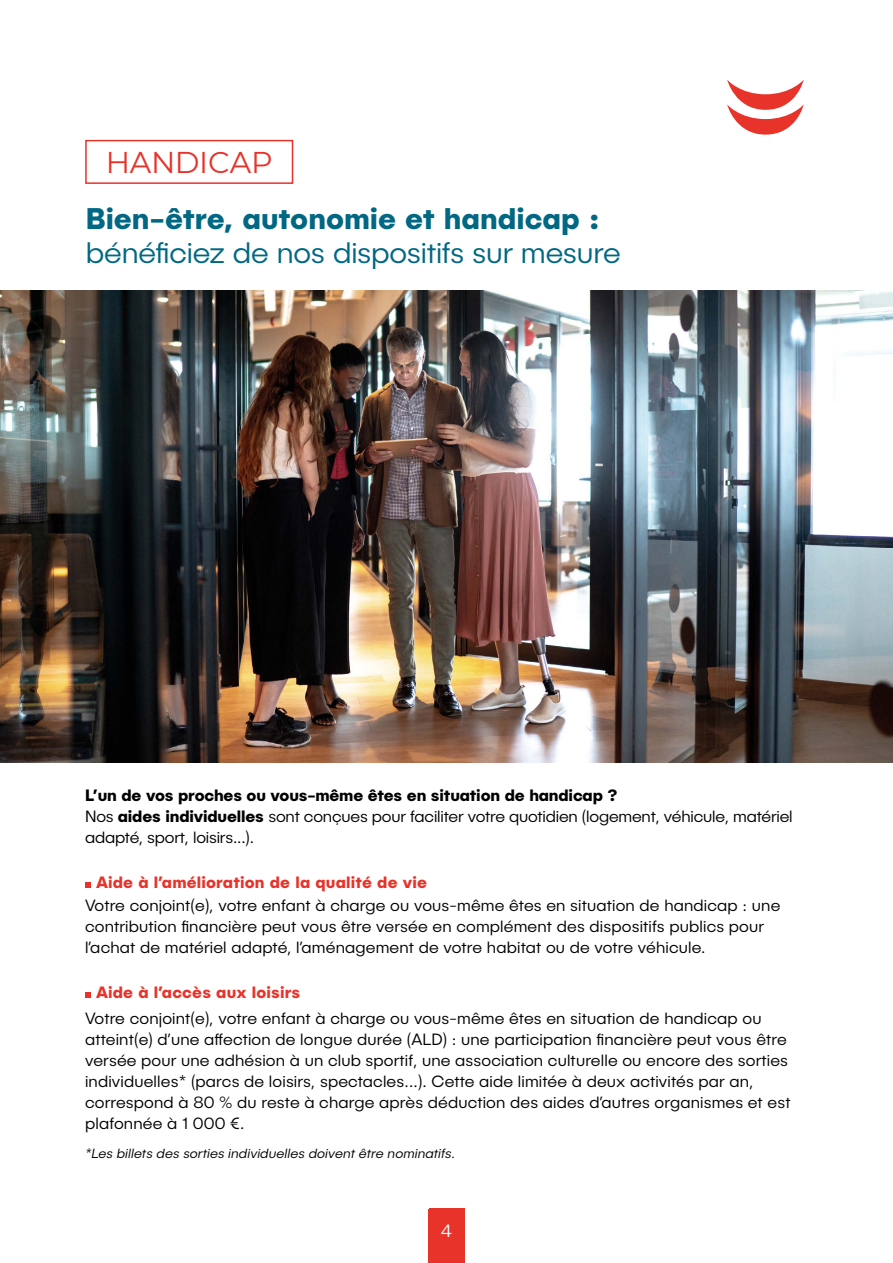
<style>
.page{position:relative;width:893px;height:1263px;background:#fff}
.page>*{position:absolute;margin:0;border:0;box-sizing:border-box;transform-origin:0 0}
.t1{font:300 30px "Publica Sans";letter-spacing:-.005em;color:#006883}
.t2{font:700 30px "Publica Sans";color:#006883}
.t3{font:30px "Montserrat";letter-spacing:-.01em;color:#e7332a}
.t4{font:300 18px "Publica Sans";color:#fff}
.t5{font:300 16.5px/21px "Publica Sans";letter-spacing:.01em;color:#000}
.t6{font:300 16.5px/21px "Publica Sans";letter-spacing:-.01em;color:#000}
.t7{font:700 16.5px "Publica Sans";letter-spacing:.01em;color:#e7332a}
.t8{font:italic 300 13.5px "Publica Sans";letter-spacing:.01em;color:#000}
.s1{font-weight:700}
</style>
<div class="page">
<div style="left:429px;top:1209px;width:35px;height:54px;background:#e7332a"></div>
<svg style="left:85px;top:882px;width:6px;height:6px"></svg>
<svg style="left:85px;top:992px;width:6px;height:5px"></svg>
<div style="left:85px;top:140px;width:208px;height:44px;border:2px solid #e7332a"></div>
<img style="left:0;top:290px;width:893px;height:472px">
<svg style="left:727px;top:80px;width:77px;height:55px"></svg>
<h1 class="t3" style="left:106px;top:142px;width:168px">HANDICAP</h1>
<h1 class="t2" style="left:86px;top:198px;width:516px">Bien-être, autonomie et handicap :</h1>
<h1 class="t1" style="left:86px;top:234px;width:536px">bénéficiez de nos dispositifs sur mesure</h1>
<p class="t6" style="left:85px;top:784px;width:709px"><span class="s1">L’un de vos proches ou vous-même êtes en situation de handicap ?<br></span>Nos <span class="s1">aides individuelles</span> sont conçues pour faciliter votre quotidien (logement, véhicule, matériel adapté, sport, loisirs...).</p>
<p class="t7" style="left:96px;top:871px;width:333px">Aide à l’amélioration de la qualité de vie</p>
<p class="t5" style="left:85px;top:894px;width:697px">Votre conjoint(e), votre enfant à charge ou vous-même êtes en situation de handicap : une contribution financière peut vous être versée en complément des dispositifs publics pour l’achat de matériel adapté, l’aménagement de votre habitat ou de votre véhicule.</p>
<p class="t7" style="left:96px;top:981px;width:206px">Aide à l’accès aux loisirs</p>
<p class="t5" style="left:85px;top:1008px;width:707px">Votre conjoint(e), votre enfant à charge ou vous-même êtes en situation de handicap ou atteint(e) d’une affection de longue durée (ALD) : une participation financière peut vous être versée pour une adhésion à un club sportif, une association culturelle ou encore des sorties individuelles* (parcs de loisirs, spectacles...). Cette aide limitée à deux activités par an, correspond à 80 % du reste à charge après déduction des aides d’autres organismes et est plafonnée à 1 000 €.</p>
<p class="t8" style="left:85px;top:1145px;width:372px">*Les billets des sorties individuelles doivent être nominatifs.</p>
<p class="t4" style="left:441px;top:1219px;width:13px">4</p>
</div>
